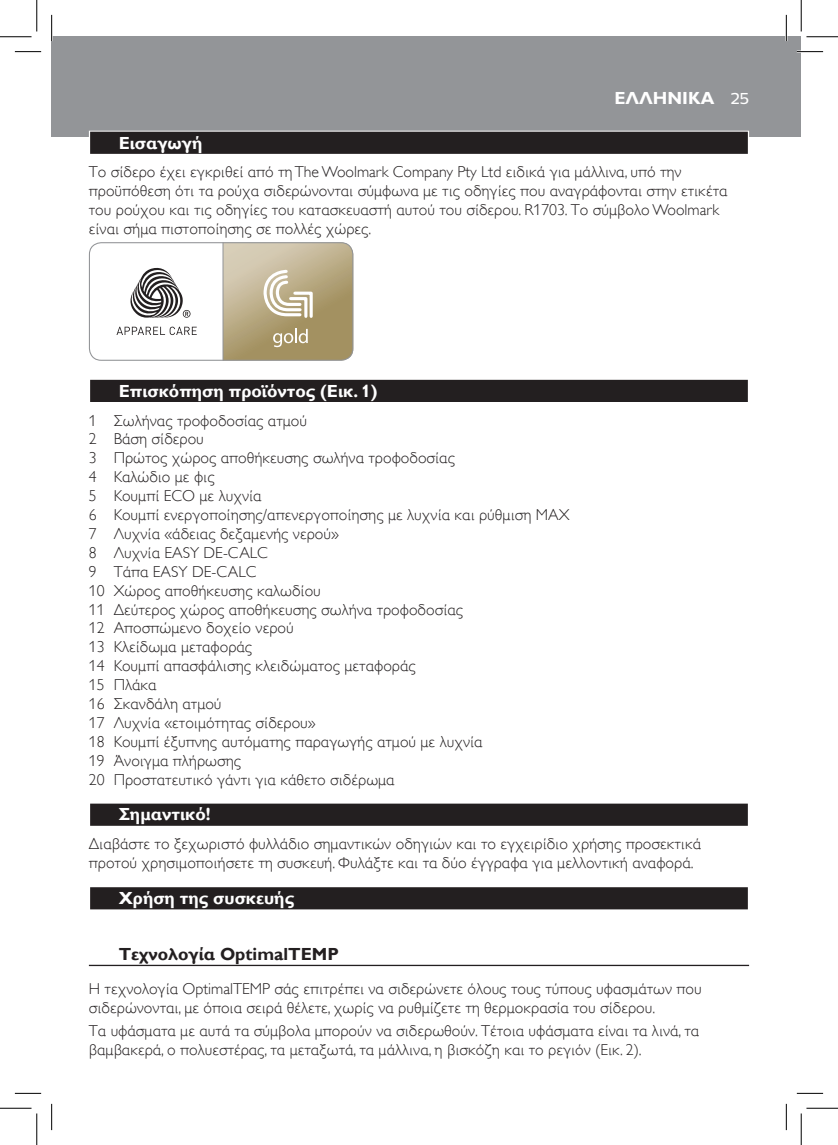
<style>
.page{position:relative;width:838px;height:1145px;background:#fff}
.page>*{position:absolute;margin:0;border:0;box-sizing:border-box;transform-origin:0 0}
.chapter-title-paragr{font:700 17.5px "Gill Sans Alt One WGL";color:#fff}
.heading-title-paragr{font:700 17.5px "Gill Sans Alt One WGL";color:#231f20}
.org_Titleright-w{font:700 17.5px "Gill Sans Alt One WGL";color:#fff}
.chapter-paragraph{font:15.75px/18.9px "Gill Sans Alt One WGL Light";color:#231f20}
.heading-paragraph{font:15.75px/18.9px "Gill Sans Alt One WGL Light";color:#231f20}
.org_Pageright-w{font:500 15.75px "Centrale Sans";color:#fff}
</style>
<div class="page">
<div style="left:52px;top:37px;width:749px;height:100px;background:#939598"></div>
<div style="left:89px;top:131px;width:660px;height:24px;background:#403c3d"></div>
<div style="left:90px;top:132px;width:657px;height:22px;background:#231f20"></div>
<div style="left:90px;top:380px;width:657px;height:22px;background:#231f20"></div>
<div style="left:89px;top:803px;width:660px;height:24px;background:#403c3d"></div>
<div style="left:90px;top:804px;width:657px;height:22px;background:#231f20"></div>
<div style="left:89px;top:886px;width:660px;height:25px;background:#a5a3a4"></div>
<div style="left:90px;top:887px;width:657px;height:22px;background:#231f20"></div>
<hr style="left:89px;top:965px;width:660px;height:1px;background:#231f20">
<div style="left:89px;top:242px;width:264px;height:119px;border:1px solid #929497;border-radius:12px"></div>
<svg style="left:223px;top:242px;width:130px;height:119px;background:#bbad8b"></svg>
<hr style="left:222px;top:242px;width:1px;height:119px;background:#929497">
<svg style="left:130px;top:267px;width:60px;height:51px"></svg>
<svg style="left:116px;top:327px;width:81px;height:8px"></svg>
<hr style="left:796px;top:51px;width:27px;height:2px;background:#fff">
<hr style="left:51px;top:15px;width:2px;height:26px;background:#fff">
<hr style="left:785px;top:15px;width:2px;height:26px;background:#fff">
<svg style="left:15px;top:51px;width:26px;height:1px"></svg>
<svg style="left:796px;top:51px;width:27px;height:1px"></svg>
<svg style="left:15px;top:1093px;width:26px;height:1px"></svg>
<svg style="left:796px;top:1093px;width:27px;height:1px"></svg>
<svg style="left:51px;top:15px;width:1px;height:26px"></svg>
<svg style="left:51px;top:1104px;width:1px;height:26px"></svg>
<svg style="left:786px;top:15px;width:1px;height:26px"></svg>
<svg style="left:786px;top:1104px;width:1px;height:26px"></svg>
<hr style="left:0;top:36px;width:32px;height:1px;background:#000">
<hr style="left:806px;top:36px;width:31px;height:1px;background:#000">
<hr style="left:0;top:1108px;width:32px;height:1px;background:#000">
<hr style="left:806px;top:1108px;width:31px;height:1px;background:#000">
<hr style="left:36px;top:0;width:1px;height:31px;background:#000">
<hr style="left:36px;top:1113px;width:1px;height:32px;background:#000">
<hr style="left:800px;top:0;width:1px;height:31px;background:#000">
<hr style="left:800px;top:1113px;width:1px;height:32px;background:#000">
<p class="org_Titleright-w" style="left:614px;top:86px;width:101px">ΕΛΛΗΝΙΚΆ</p>
<p class="org_Pageright-w" style="left:730px;top:89px;width:20px">25</p>
<p class="chapter-title-paragr" style="left:119px;top:131px;width:85px">Εισαγωγή</p>
<p class="chapter-paragraph" style="left:89px;top:163px;width:640px">Το σίδερο έχει εγκριθεί από τη The Woolmark Company Pty Ltd ειδικά για μάλλινα, υπό την προϋπόθεση ότι τα ρούχα σιδερώνονται σύμφωνα με τις οδηγίες που αναγράφονται στην ετικέτα του ρούχου και τις οδηγίες του κατασκευαστή αυτού του σίδερου. R1703. Το σύμβολο Woolmark είναι σήμα πιστοποίησης σε πολλές χώρες.</p>
<p class="chapter-title-paragr" style="left:119px;top:379px;width:260px">Επισκόπηση προϊόντος (Εικ. 1)</p>
<p class="chapter-paragraph" style="left:89px;top:411px;width:219px">1 Σωλήνας τροφοδοσίας ατμού</p>
<p class="chapter-paragraph" style="left:89px;top:430px;width:116px">2 Βάση σίδερου</p>
<p class="chapter-paragraph" style="left:89px;top:449px;width:367px">3 Πρώτος χώρος αποθήκευσης σωλήνα τροφοδοσίας</p>
<p class="chapter-paragraph" style="left:89px;top:468px;width:127px">4 Καλώδιο με φις</p>
<p class="chapter-paragraph" style="left:89px;top:486px;width:174px">5 Κουμπί ECO με λυχνία</p>
<p class="chapter-paragraph" style="left:89px;top:505px;width:482px">6 Κουμπί ενεργοποίησης/απενεργοποίησης με λυχνία και ρύθμιση MAX</p>
<p class="chapter-paragraph" style="left:89px;top:524px;width:251px">7 Λυχνία «άδειας δεξαμενής νερού»</p>
<p class="chapter-paragraph" style="left:89px;top:543px;width:180px">8 Λυχνία EASY DE-CALC</p>
<p class="chapter-paragraph" style="left:89px;top:562px;width:169px">9 Τάπα EASY DE-CALC</p>
<p class="chapter-paragraph" style="left:89px;top:581px;width:233px">10 Χώρος αποθήκευσης καλωδίου</p>
<p class="chapter-paragraph" style="left:89px;top:600px;width:376px">11 Δεύτερος χώρος αποθήκευσης σωλήνα τροφοδοσίας</p>
<p class="chapter-paragraph" style="left:89px;top:619px;width:206px">12 Αποσπώμενο δοχείο νερού</p>
<p class="chapter-paragraph" style="left:89px;top:638px;width:165px">13 Κλείδωμα μεταφοράς</p>
<p class="chapter-paragraph" style="left:89px;top:657px;width:328px">14 Κουμπί απασφάλισης κλειδώματος μεταφοράς</p>
<p class="chapter-paragraph" style="left:89px;top:675px;width:69px">15 Πλάκα</p>
<p class="chapter-paragraph" style="left:89px;top:694px;width:134px">16 Σκανδάλη ατμού</p>
<p class="chapter-paragraph" style="left:89px;top:713px;width:228px">17 Λυχνία «ετοιμότητας σίδερου»</p>
<p class="chapter-paragraph" style="left:89px;top:732px;width:395px">18 Κουμπί έξυπνης αυτόματης παραγωγής ατμού με λυχνία</p>
<p class="chapter-paragraph" style="left:89px;top:751px;width:154px">19 Άνοιγμα πλήρωσης</p>
<p class="chapter-paragraph" style="left:89px;top:770px;width:307px">20 Προστατευτικό γάντι για κάθετο σιδέρωμα</p>
<p class="chapter-title-paragr" style="left:119px;top:803px;width:93px">Σημαντικό!</p>
<p class="chapter-paragraph" style="left:89px;top:835px;width:613px">Διαβάστε το ξεχωριστό φυλλάδιο σημαντικών οδηγιών και το εγχειρίδιο χρήσης προσεκτικά προτού χρησιμοποιήσετε τη συσκευή. Φυλάξτε και τα δύο έγγραφα για μελλοντική αναφορά.</p>
<p class="chapter-title-paragr" style="left:119px;top:886px;width:177px">Χρήση της συσκευής</p>
<p class="heading-title-paragr" style="left:119px;top:942px;width:222px">Τεχνολογία OptimalTEMP</p>
<p class="heading-paragraph" style="left:89px;top:979px;width:614px">Η τεχνολογία OptimalTEMP σάς επιτρέπει να σιδερώνετε όλους τους τύπους υφασμάτων που σιδερώνονται, με όποια σειρά θέλετε, χωρίς να ρυθμίζετε τη θερμοκρασία του σίδερου.</p>
<p class="chapter-paragraph" style="left:89px;top:1022px;width:611px">Τα υφάσματα με αυτά τα σύμβολα μπορούν να σιδερωθούν. Τέτοια υφάσματα είναι τα λινά, τα βαμβακερά, ο πολυεστέρας, τα μεταξωτά, τα μάλλινα, η βισκόζη και το ρεγιόν (Εικ. 2).</p>
</div>
